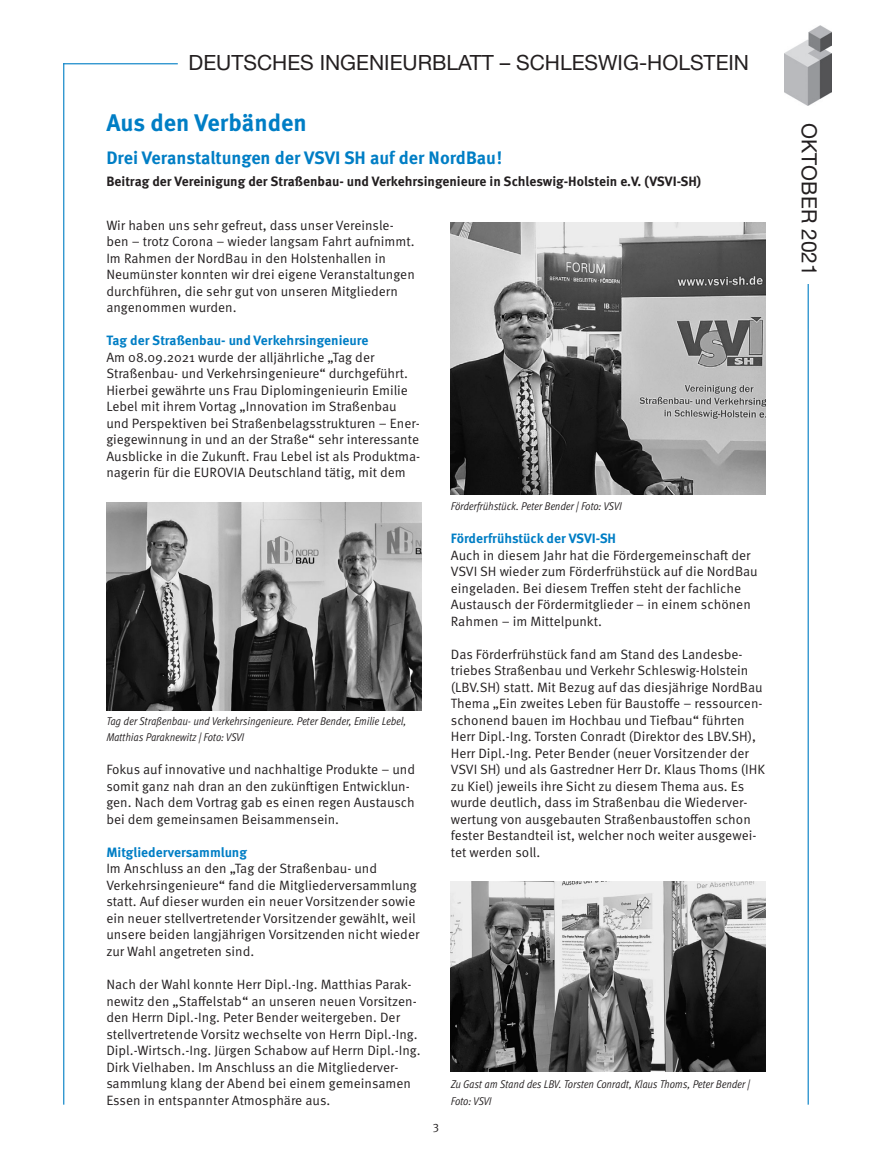
<style>
.page{position:relative;width:872px;height:1170px;background:#fff}
.page>*{position:absolute;margin:0;border:0;box-sizing:border-box;transform-origin:0 0}
.t1{font:700 24px "Meta OT";color:#007ec5}
.t2{font:21px "Helvetica Neue LT Std";color:#231f20}
.t3{font:700 18px "Meta OT";color:#007ec5}
.t4{font:13.5px/16.5px "Meta OT Norm";color:#231f20}
.t5{font:700 13.5px "Meta OT";color:#231f20}
.t6{font:700 13.5px "Meta OT";color:#007ec5}
.t7{font:12px "Meta OT Norm";color:#231f20}
.t8{font:11.25px/16.5px "Meta OT Cond Norm Ita";letter-spacing:-.005em;color:#231f20}
</style>
<div class="page">
<hr style="left:807px;top:222px;width:1px;height:882px;background:#007ec5">
<hr style="left:63px;top:63px;width:1px;height:1041px;background:#007ec5">
<hr style="left:63px;top:63px;width:115px;height:1px;background:#007ec5">
<div style="left:797px;top:123px;width:24px;height:161px;background:#fff"></div>
<img style="left:784px;top:26px;width:47px;height:79px">
<img style="left:106px;top:502px;width:315px;height:208px">
<img style="left:451px;top:222px;width:314px;height:272px">
<img style="left:451px;top:881px;width:314px;height:190px">
<h2 class="t2" style="left:189px;top:50px;width:562px">DEUTSCHES INGENIEURBLATT – SCHLESWIG-HOLSTEIN</h2>
<h1 class="t1" style="left:106px;top:107px;width:202px">Aus den Verbänden</h1>
<h3 class="t3" style="left:106px;top:146px;width:397px">Drei Veranstaltungen der VSVI SH auf der NordBau!</h3>
<p class="t5" style="left:106px;top:173px;width:596px">Beitrag der Vereinigung der Straßenbau- und Verkehrsingenieure in Schleswig-Holstein e.V. (VSVI-SH)</p>
<p class="t4" style="left:106px;top:217px;width:310px">Wir haben uns sehr gefreut, dass unser Vereinsle&shy;ben – trotz Corona – wieder langsam Fahrt aufnimmt.<br>Im Rahmen der NordBau in den Holstenhallen in Neumünster konnten wir drei eigene Veranstaltungen durchführen, die sehr gut von unseren Mitgliedern angenommen wurden.</p>
<p class="t6" style="left:106px;top:332px;width:263px">Tag der Straßenbau- und Verkehrsingenieure</p>
<p class="t4" style="left:106px;top:349px;width:315px">Am 08.09.2021 wurde der alljährliche „Tag der Straßenbau- und Verkehrsingenieure“ durchgeführt.<br>Hierbei gewährte uns Frau Diplomingenieurin Emilie Lebel mit ihrem Vortag „Innovation im Straßenbau und Perspektiven bei Straßenbelagsstrukturen – Ener&shy;giegewinnung in und an der Straße“ sehr interessante Ausblicke in die Zukunft. Frau Lebel ist als Produktma&shy;nagerin für die EUROVIA Deutschland tätig, mit dem</p>
<p class="t8" style="left:106px;top:712px;width:301px">Tag der Straßenbau- und Verkehrsingenieure. Peter Bender, Emilie Lebel,<br>Matthias Paraknewitz | Foto: VSVI</p>
<p class="t4" style="left:106px;top:761px;width:310px">Fokus auf innovative und nachhaltige Produkte – und somit ganz nah dran an den zukünftigen Entwicklun&shy;gen. Nach dem Vortrag gab es einen regen Austausch bei dem gemeinsamen Beisammensein.</p>
<p class="t6" style="left:106px;top:843px;width:142px">Mitgliederversammlung</p>
<p class="t4" style="left:106px;top:860px;width:314px">Im Anschluss an den „Tag der Straßenbau- und Verkehrsingenieure“ fand die Mitgliederversammlung statt. Auf dieser wurden ein neuer Vorsitzender sowie ein neuer stellvertretender Vorsitzender gewählt, weil unsere beiden langjährigen Vorsitzenden nicht wieder zur Wahl angetreten sind.</p>
<p class="t4" style="left:106px;top:976px;width:316px">Nach der Wahl konnte Herr Dipl.-Ing. Matthias Parak&shy;newitz den „Staffelstab“ an unseren neuen Vorsitzen&shy;den Herrn Dipl.-Ing. Peter Bender weitergeben. Der stellvertretende Vorsitz wechselte von Herrn Dipl.-Ing.<br>Dipl.-Wirtsch.-Ing. Jürgen Schabow auf Herrn Dipl.-Ing.<br>Dirk Vielhaben. Im Anschluss an die Mitgliederver&shy;sammlung klang der Abend bei einem gemeinsamen Essen in entspannter Atmosphäre aus.</p>
<p class="t8" style="left:451px;top:498px;width:172px">Förderfrühstück. Peter Bender | Foto: VSVI</p>
<p class="t6" style="left:451px;top:530px;width:167px">Förderfrühstück der VSVI-SH</p>
<p class="t4" style="left:451px;top:547px;width:308px">Auch in diesem Jahr hat die Fördergemeinschaft der VSVI SH wieder zum Förderfrühstück auf die NordBau eingeladen. Bei diesem Treffen steht der fachliche Austausch der Fördermitglieder – in einem schönen Rahmen – im Mittelpunkt.</p>
<p class="t4" style="left:451px;top:646px;width:316px">Das Förderfrühstück fand am Stand des Landesbe&shy;triebes Straßenbau und Verkehr Schleswig-Holstein (LBV.SH) statt. Mit Bezug auf das diesjährige NordBau Thema „Ein zweites Leben für Baustoffe – ressourcen&shy;schonend bauen im Hochbau und Tiefbau“ führten Herr Dipl.-Ing. Torsten Conradt (Direktor des LBV.SH), Herr Dipl.-Ing. Peter Bender (neuer Vorsitzender der VSVI SH) und als Gastredner Herr Dr. Klaus Thoms (IHK zu Kiel) jeweils ihre Sicht zu diesem Thema aus. Es wurde deutlich, dass im Straßenbau die Wiederver&shy;wertung von ausgebauten Straßenbaustoffen schon fester Bestandteil ist, welcher noch weiter ausgewei&shy;tet werden soll.</p>
<p class="t7" style="left:433px;top:1118px;width:8px">3</p>
<p class="t8" style="left:451px;top:1075px;width:301px">Zu Gast am Stand des LBV. Torsten Conradt, Klaus Thoms, Peter Bender |<br>Foto: VSVI</p>
<h2 class="t2" style="left:821px;top:123px;width:154px;rotate:90deg">OKTOBER 2021</h2>
</div>
